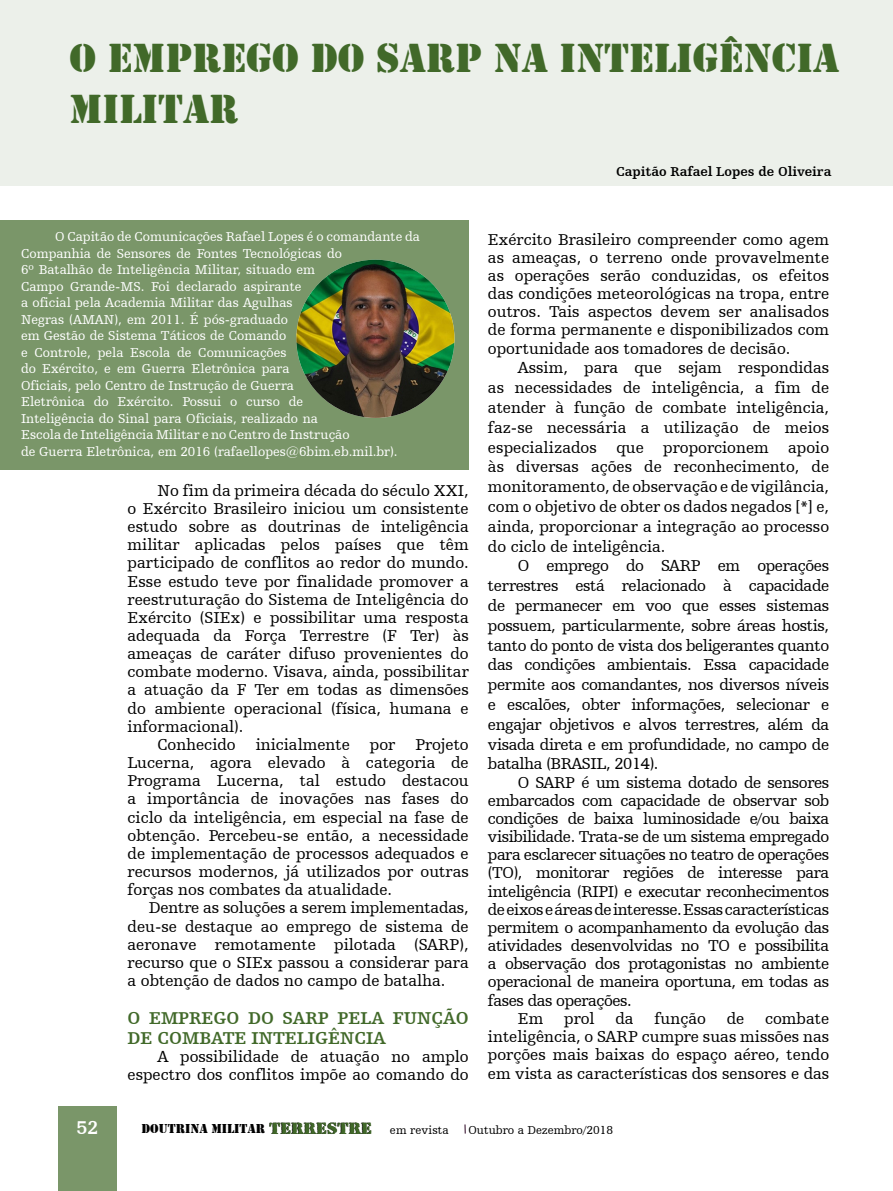
<style>
.page{position:relative;width:893px;height:1191px;background:#fff}
.page>*{position:absolute;margin:0;border:0;box-sizing:border-box;transform-origin:0 0}
.t1{font:42px/51px "Army";color:#416929}
.t2{font:700 19.5px "Humanist Slabserif 712 BT";color:#fff}
.t3{font:700 18px/19.8px "Humanist Slabserif 712 BT";color:#416929}
.t4{font:16.5px/18.1px "Humanist Slabserif 712 BT";letter-spacing:-.025em;color:#000;text-align:justify}
.t5{font:16.5px/18.1px "Humanist Slabserif 712 BT";color:#000;text-align:right}
.t6{font:13.5px/16.5px "Humanist Slabserif 712 BT";color:#fff}
.t7{font:700 13.5px "Humanist Slabserif 712 BT";color:#000}
.t8{font:13.35px "Army";color:#000}
.t9{font:12px "Humanist Slabserif 712 BT";color:#000}
.s1{font-family:"Rubber Stamp Let Plain";font-size:17.1px}
.s2{font-family:"Humanist Slabserif 712 BT";font-size:12px}
</style>
<div class="page">
<div style="left:58px;top:1106px;width:59px;height:85px;background:#7a9669"></div>
<div style="left:0;top:220px;width:469px;height:250px;background:#7a9669"></div>
<div style="left:0;top:0;width:893px;height:186px;background:#ecf0ea"></div>
<img style="left:296px;top:260px;width:158px;height:158px;border-radius:79px">
<h1 class="t1" style="left:70px;top:33px;width:771px">O EMPREGO DO SARP NA INTELIGÊNCIA<br>MILITAR</h1>
<p class="t7" style="left:616px;top:164px;width:217px">Capitão Rafael Lopes de Oliveira</p>
<p class="t6" style="left:21px;top:228px;width:401px;text-indent:34px">O Capitão de Comunicações Rafael Lopes é o comandante da Companhia de Sensores de Fontes Tecnológicas do<br>6º Batalhão de Inteligência Militar, situado em<br>Campo Grande-MS. Foi declarado aspirante<br>a oficial pela Academia Militar das Agulhas<br>Negras (AMAN), em 2011. É pós-graduado<br>em Gestão de Sistema Táticos de Comando<br>e Controle, pela Escola de Comunicações<br>do Exército, e em Guerra Eletrônica para<br>Oficiais, pelo Centro de Instrução de Guerra<br>Eletrônica do Exército. Possui o curso de<br>Inteligência do Sinal para Oficiais, realizado na<br>Escola de Inteligência Militar e no Centro de Instrução<br>de Guerra Eletrônica, em 2016 (rafaellopes@6bim.eb.mil.br).</p>
<p class="t4" style="left:128px;top:481px;width:343px;text-indent:30px">No fim da primeira década do século XXI, o Exército Brasileiro iniciou um consistente estudo sobre as doutrinas de inteligência militar aplicadas pelos países que têm participado de conflitos ao redor do mundo.<br>Esse estudo teve por finalidade promover a reestruturação do Sistema de Inteligência do Exército (SIEx) e possibilitar uma resposta adequada da Força Terrestre (F Ter) às ameaças de caráter difuso provenientes do combate moderno. Visava, ainda, possibilitar a atuação da F Ter em todas as dimensões do ambiente operacional (física, humana e informacional).</p>
<p class="t4" style="left:128px;top:735px;width:343px;text-indent:30px">Conhecido inicialmente por Projeto Lucerna, agora elevado à categoria de Programa Lucerna, tal estudo destacou a importância de inovações nas fases do ciclo da inteligência, em especial na fase de obtenção. Percebeu-se então, a necessidade de implementação de processos adequados e recursos modernos, já utilizados por outras forças nos combates da atualidade.</p>
<p class="t4" style="left:128px;top:898px;width:343px;text-indent:21px">Dentre as soluções a serem implementadas, deu-se destaque ao emprego de sistema de aeronave remotamente pilotada (SARP), recurso que o SIEx passou a considerar para a obtenção de dados no campo de batalha.</p>
<p class="t3" style="left:128px;top:1007px;width:343px">O EMPREGO DO SARP PELA FUNÇÃO<br>DE COMBATE INTELIGÊNCIA</p>
<p class="t5" style="left:128px;top:1047px;width:343px">A possibilidade de atuação no amplo espectro dos conflitos impõe ao comando do</p>
<p class="t4" style="left:488px;top:230px;width:343px">Exército Brasileiro compreender como agem as ameaças, o terreno onde provavelmente as operações serão conduzidas, os efeitos das condições meteorológicas na tropa, entre outros. Tais aspectos devem ser analisados de forma permanente e disponibilizados com oportunidade aos tomadores de decisão.</p>
<p class="t4" style="left:488px;top:358px;width:343px;line-height:19.8px;text-indent:30px">Assim, para que sejam respondidas as necessidades de inteligência, a fim de atender à função de combate inteligência, faz-se necessária a utilização de meios especializados que proporcionem apoio às diversas ações de reconhecimento, de monitoramento, de observação e de vigilância, com o objetivo de obter os dados negados [*] e, ainda, proporcionar a integração ao processo do ciclo de inteligência.</p>
<p class="t4" style="left:488px;top:556px;width:343px;line-height:19.8px;text-indent:30px">O emprego do SARP em operações terrestres está relacionado à capacidade de permanecer em voo que esses sistemas possuem, particularmente, sobre áreas hostis, tanto do ponto de vista dos beligerantes quanto das condições ambientais. Essa capacidade permite aos comandantes, nos diversos níveis e escalões, obter informações, selecionar e engajar objetivos e alvos terrestres, além da visada direta e em profundidade, no campo de batalha (BRASIL, 2014).</p>
<p class="t4" style="left:518px;top:772px;width:313px">O SARP é um sistema dotado de sensores</p>
<p class="t4" style="left:488px;top:791px;width:343px">embarcados com capacidade de observar sob</p>
<p class="t4" style="left:488px;top:809px;width:343px">condições de baixa luminosidade e/ou baixa</p>
<p class="t4" style="left:488px;top:827px;width:343px">visibilidade. Trata-se de um sistema empregado</p>
<p class="t4" style="left:488px;top:845px;width:343px">para esclarecer situações no teatro de operações</p>
<p class="t4" style="left:488px;top:863px;width:343px">(TO), monitorar regiões de interesse para</p>
<p class="t4" style="left:488px;top:881px;width:343px">inteligência (RIPI) e executar reconhecimentos</p>
<p class="t4" style="left:488px;top:900px;width:343px">de eixos e áreas de interesse. Essas características</p>
<p class="t4" style="left:488px;top:918px;width:343px">permitem o acompanhamento da evolução das</p>
<p class="t4" style="left:488px;top:936px;width:343px">atividades desenvolvidas no TO e possibilita</p>
<p class="t4" style="left:488px;top:954px;width:343px">a observação dos protagonistas no ambiente</p>
<p class="t4" style="left:488px;top:972px;width:343px">operacional de maneira oportuna, em todas as</p>
<p class="t4" style="left:488px;top:990px;width:145px">fases das operações.</p>
<p class="t4" style="left:518px;top:1008px;width:27px">Em</p>
<p class="t4" style="left:564px;top:1008px;width:32px">prol</p>
<p class="t4" style="left:615px;top:1008px;width:20px">da</p>
<p class="t4" style="left:654px;top:1008px;width:53px">função</p>
<p class="t4" style="left:727px;top:1008px;width:19px">de</p>
<p class="t4" style="left:488px;top:1008px;width:343px;text-indent:277px">combate inteligência, o SARP cumpre suas missões nas porções mais baixas do espaço aéreo, tendo em vista as características dos sensores e das</p>
<p class="t2" style="left:77px;top:1115px;width:23px">52</p>
<p class="t8" style="left:142px;top:1120px;width:309px">DOUTRINA MILITAR <span class="s1">TERRESTRE</span> <span class="s2">em revista</span></p>
<p class="t9" style="left:469px;top:1122px;width:146px">Outubro a Dezembro/2018</p>
</div>
